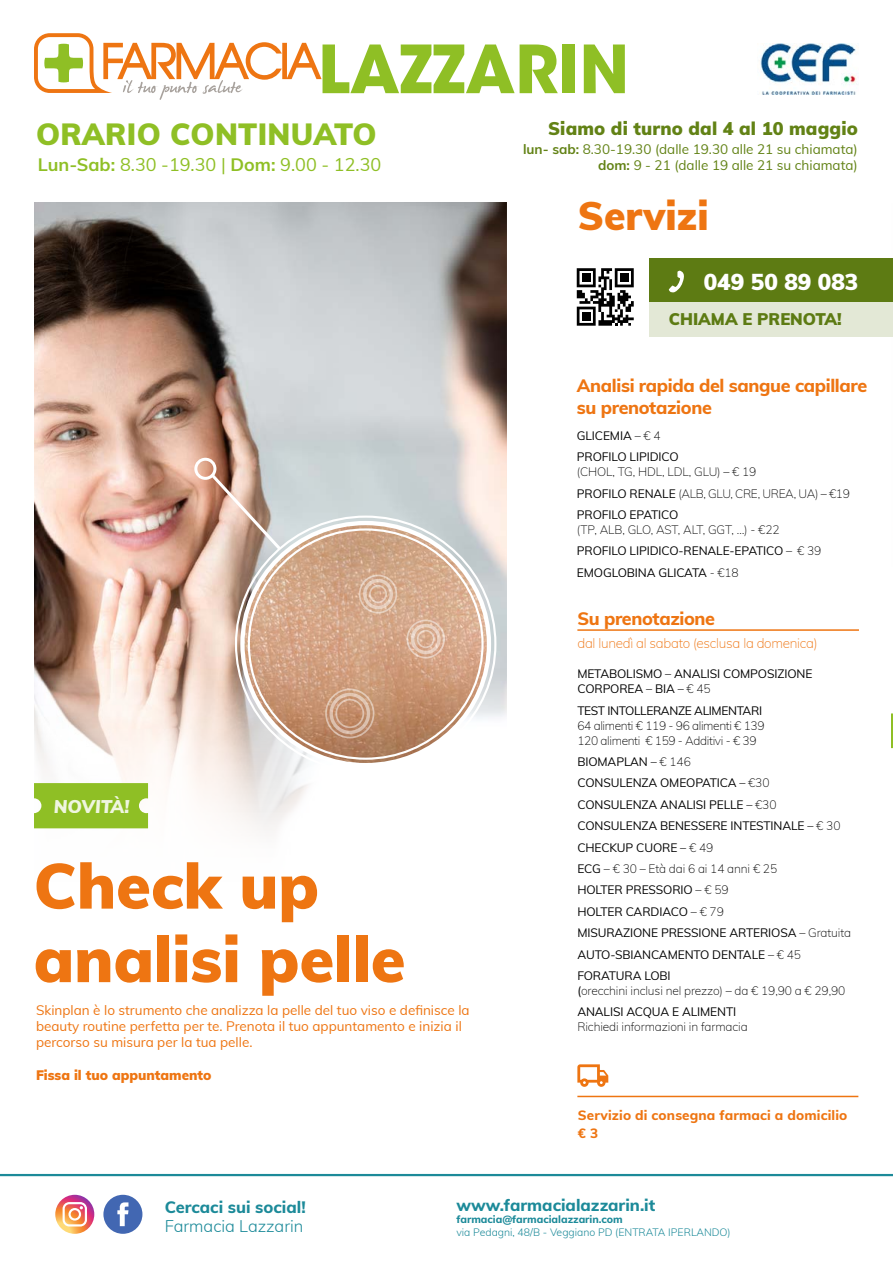
<style>
.page{position:relative;width:893px;height:1263px;background:#fff}
.page>*{position:absolute;margin:0;border:0;box-sizing:border-box;transform-origin:0 0}
.t1{font:900 63px/73.5px "Muli";color:#ee7512}
.t2{font:900 39px "Muli";color:#ee7512}
.t3{font:900 30px "Muli";letter-spacing:.01em;color:#8fbf25}
.t4{font:900 22.5px "Muli";color:#fff}
.t5{font:800 18px/22.2px "Muli";letter-spacing:-.02em;color:#ee7512}
.t6{font:18px "Muli";color:#8fbf25}
.t7{font:900 18px "Muli";letter-spacing:.01em;color:#628215}
.t8{font:italic 900 18px "Muli";color:#fff}
.t9{font:800 16.5px "Muli";color:#1c8a99}
.t10{font:300 16.5px "Muli";color:#1c8a99}
.t11{font:900 16.5px "Muli";color:#5d7b13}
.t12{font:13.5px/16.2px "Muli";color:#ee7512}
.t13{font:13.5px/16.2px "Muli";color:#628215;text-align:right}
.t14{font:800 13.5px/18px "Muli";letter-spacing:.01em;color:#ee7512}
.t15{font:200 13.5px "Muli";letter-spacing:-.02em;color:#ee7512}
.t16{font:900 13.5px "Muli";color:#ee7512}
.t17{font:12px/21.5px "Muli";letter-spacing:-.01em;color:#000}
.t18{font:200 12px/21.5px "Muli";letter-spacing:-.015em;color:#000}
.t19{font:12px "Muli";letter-spacing:-.03em;color:#000}
.t20{font:300 10.5px "Muli";color:#1c8a99}
.t21{font:800 10.5px "Muli";color:#1c8a99}
.s1{font-weight:700}
.s2{font-weight:200}
.s3{font-weight:400}
</style>
<div class="page">
<svg style="left:891px;top:713px;width:2px;height:35px"></svg>
<img style="left:34px;top:202px;width:472px;height:629px">
<div style="left:34px;top:783px;width:114px;height:45px;background:#8fbf25"></div>
<hr style="left:577px;top:629px;width:282px;height:2px;background:#ee7512">
<hr style="left:0;top:1174px;width:893px;height:2px;background:#1c8a99">
<svg style="left:55px;top:1195px;width:39px;height:39px"></svg>
<svg style="left:103px;top:1195px;width:39px;height:39px"></svg>
<img style="left:760px;top:43px;width:96px;height:52px">
<div style="left:563px;top:45px;width:12px;height:48px;background:#8fbf25"></div>
<svg style="left:584px;top:45px;width:41px;height:48px"></svg>
<svg style="left:34px;top:33px;width:524px;height:67px"></svg>
<svg style="left:577px;top:1064px;width:31px;height:23px"></svg>
<div style="left:609px;top:258px;width:284px;height:77px;background:#5d7b13"></div>
<div style="left:609px;top:302px;width:284px;height:34px;background:#e3e8d6"></div>
<svg style="left:669px;top:271px;width:15px;height:22px"></svg>
<div style="left:562px;top:257px;width:87px;height:80px;background:#fff"></div>
<svg style="left:577px;top:268px;width:57px;height:58px"></svg>
<div style="left:582px;top:274px;width:8px;height:8px;background:#000"></div>
<div style="left:620px;top:274px;width:8px;height:8px;background:#000"></div>
<div style="left:582px;top:312px;width:8px;height:8px;background:#000"></div>
<hr style="left:577px;top:1096px;width:281px;height:1px;background:#ee7512">
<img style="left:242px;top:523px;width:247px;height:242px">
<svg style="left:208px;top:471px;width:76px;height:82px;background:#c6ada1"></svg>
<div style="left:194px;top:458px;width:22px;height:22px;border:3px solid #fff;border-radius:50%"></div>
<div style="left:325px;top:688px;width:49px;height:50px;border:2px solid #fff;border-radius:50%"></div>
<div style="left:329px;top:693px;width:41px;height:41px;border:3px solid #fff;border-radius:50%"></div>
<div style="left:335px;top:699px;width:29px;height:29px;border:2px solid #fff;border-radius:50%"></div>
<div style="left:406px;top:619px;width:39px;height:39px;border:2px solid #fff;border-radius:50%"></div>
<div style="left:411px;top:624px;width:30px;height:30px;border:3px solid #fff;border-radius:50%"></div>
<div style="left:417px;top:630px;width:18px;height:18px;border:2px solid #fff;border-radius:50%"></div>
<div style="left:359px;top:575px;width:38px;height:38px;border:2px solid #fff;border-radius:50%"></div>
<div style="left:363px;top:579px;width:30px;height:30px;border:3px solid #fff;border-radius:50%"></div>
<div style="left:369px;top:585px;width:18px;height:18px;border:2px solid #fff;border-radius:50%"></div>
<h3 class="t3" style="left:36px;top:112px;width:342px">ORARIO CONTINUATO</h3>
<h3 class="t6" style="left:38px;top:151px;width:345px"><span class="s1">Lun-Sab:</span> 8.30 -19.30 | <span class="s1">Dom:</span> 9.00 - 12.30</h3>
<h3 class="t8" style="left:54px;top:793px;width:77px">NOVITÀ!</h3>
<h1 class="t1" style="left:34px;top:846px;width:373px">Check up analisi pelle</h1>
<p class="t12" style="left:36px;top:1001px;width:435px">Skinplan è lo strumento che analizza la pelle del tuo viso e definisce la beauty routine perfetta per te. Prenota il tuo appuntamento e inizia il percorso su misura per la tua pelle.</p>
<p class="t16" style="left:36px;top:1065px;width:177px">Fissa il tuo appuntamento</p>
<h3 class="t7" style="left:548px;top:115px;width:311px">Siamo di turno dal 4 al 10 maggio</h3>
<p class="t13" style="left:523px;top:140px;width:336px"><span class="s1">lun- sab:</span> 8.30-19.30 (dalle 19.30 alle 21 su chiamata) <span class="s1">dom:</span> 9 - 21 (dalle 19 alle 21 su chiamata)</p>
<h2 class="t2" style="left:578px;top:187px;width:132px">Servizi</h2>
<h3 class="t4" style="left:704px;top:266px;width:156px">049 50 89 083</h3>
<h3 class="t11" style="left:669px;top:307px;width:174px">CHIAMA E PRENOTA!</h3>
<h3 class="t5" style="left:577px;top:373px;width:292px">Analisi rapida del sangue capillare su prenotazione</h3>
<p class="t17" style="left:577px;top:424px;width:103px">GLICEMIA <span class="s2">– € 4<br></span>PROFILO LIPIDICO</p>
<p class="t18" style="left:577px;top:461px;width:275px">(CHOL, TG, HDL, LDL, GLU) – € 19<br><span class="s3">PROFILO RENALE</span> (ALB, GLU, CRE, UREA, UA) – €19<br><span class="s3">PROFILO EPATICO</span></p>
<p class="t17" style="left:577px;top:518px;width:246px"><span class="s2">(TP, ALB, GLO, AST, ALT, GGT, …) - €22<br></span>PROFILO LIPIDICO-RENALE-EPATICO <span class="s2">– € 39<br></span>EMOGLOBINA GLICATA <span class="s2">- €18</span></p>
<h3 class="t5" style="left:577px;top:607px;width:139px">Su prenotazione</h3>
<p class="t15" style="left:577px;top:634px;width:242px">dal lunedì al sabato (esclusa la domenica)</p>
<p class="t17" style="left:577px;top:666px;width:237px;line-height:15px">METABOLISMO – ANALISI COMPOSIZIONE<br>CORPOREA – BIA – <span class="s2">€ 45</span></p>
<p class="t19" style="left:577px;top:702px;width:186px">TEST INTOLLERANZE ALIMENTARI</p>
<p class="t18" style="left:577px;top:717px;width:189px;line-height:15px">64 alimenti € 119 - 96 alimenti € 139<br>120 alimenti € 159 - Additivi - € 39</p>
<p class="t17" style="left:577px;top:750px;width:275px">BIOMAPLAN – <span class="s2">€ 146<br></span>CONSULENZA OMEOPATICA – <span class="s2">€30<br></span>CONSULENZA ANALISI PELLE – <span class="s2">€30<br></span>CONSULENZA BENESSERE INTESTINALE – <span class="s2">€ 30<br></span>CHECKUP CUORE – <span class="s2">€ 49<br></span>ECG <span class="s2">– € 30 – Età dai 6 ai 14 anni € 25<br></span>HOLTER PRESSORIO <span class="s2">– € 59<br></span>HOLTER CARDIACO <span class="s2">– € 79<br></span>MISURAZIONE PRESSIONE ARTERIOSA <span class="s2">– Gratuita<br></span>AUTO-SBIANCAMENTO DENTALE <span class="s2">– € 45<br></span>FORATURA LOBI</p>
<p class="t18" style="left:577px;top:979px;width:270px"><span class="s3">(</span>orecchini inclusi nel prezzo) – da € 19,90 a € 29,90<br><span class="s3">ANALISI ACQUA E ALIMENTI</span></p>
<p class="t18" style="left:577px;top:1016px;width:172px">Richiedi informazioni in farmacia</p>
<p class="t14" style="left:578px;top:1105px;width:271px">Servizio di consegna farmaci a domicilio € 3</p>
<h3 class="t9" style="left:165px;top:1195px;width:143px">Cercaci sui social!</h3>
<h3 class="t10" style="left:165px;top:1214px;width:140px">Farmacia Lazzarin</h3>
<h3 class="t9" style="left:456px;top:1192px;width:200px">www.farmacialazzarin.it</h3>
<p class="t21" style="left:456px;top:1211px;width:168px">farmacia@farmacialazzarin.com</p>
<p class="t20" style="left:456px;top:1224px;width:276px">via Pedagni, 48/B - Veggiano PD (ENTRATA IPERLANDO)</p>
</div>
